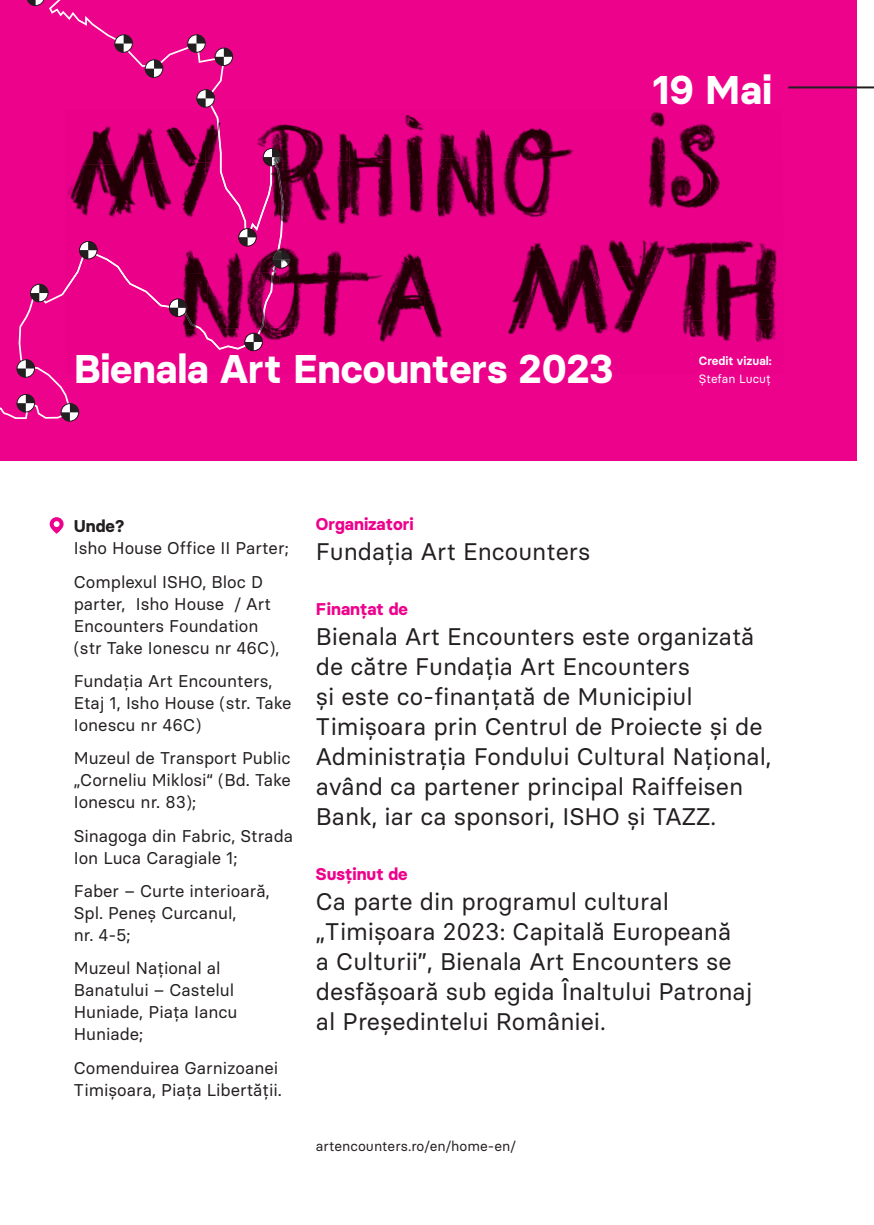
<style>
.page{position:relative;width:874px;height:1225px;background:#fff}
.page>*{position:absolute;margin:0;border:0;box-sizing:border-box;transform-origin:0 0}
.t1{font:700 40px "Basier Square";color:#fff}
.t2{font:24px/30px "Basier Circle";color:#231f20}
.t3{font:17px/22px "Basier Square";color:#231f20}
.t4{font:700 17px "Basier Circle";color:#ed028c}
.t5{font:700 17px "Basier Circle";color:#231f20}
.t6{font:14px "Basier Circle";color:#231f20}
.t7{font:600 12px "Basier Circle";color:#fff}
.t8{font:12px "Basier Circle";color:#fff}
</style>
<div class="page">
<div style="left:0;top:0;width:856px;height:460px;background:#ed028c"></div>
<svg style="left:0;top:0;width:234px;height:419px"></svg>
<svg style="left:26px;top:0;width:19px;height:6px"></svg>
<svg style="left:114px;top:34px;width:19px;height:19px"></svg>
<svg style="left:145px;top:59px;width:18px;height:19px"></svg>
<svg style="left:187px;top:34px;width:18px;height:19px"></svg>
<svg style="left:214px;top:48px;width:19px;height:18px"></svg>
<svg style="left:196px;top:89px;width:19px;height:19px"></svg>
<svg style="left:30px;top:284px;width:18px;height:18px"></svg>
<svg style="left:17px;top:359px;width:18px;height:19px"></svg>
<svg style="left:61px;top:403px;width:18px;height:18px"></svg>
<svg style="left:17px;top:394px;width:18px;height:18px"></svg>
<img style="left:65px;top:110px;width:139px;height:54px">
<img style="left:204px;top:110px;width:72px;height:52px">
<img style="left:276px;top:114px;width:144px;height:45px">
<img style="left:420px;top:111px;width:144px;height:48px">
<img style="left:564px;top:112px;width:144px;height:43px">
<img style="left:708px;top:125px;width:8px;height:26px">
<img style="left:65px;top:164px;width:68px;height:54px">
<img style="left:133px;top:162px;width:101px;height:56px">
<img style="left:281px;top:159px;width:140px;height:55px">
<img style="left:421px;top:158px;width:73px;height:60px">
<img style="left:493px;top:155px;width:75px;height:58px">
<img style="left:637px;top:154px;width:72px;height:55px">
<img style="left:709px;top:163px;width:68px;height:100px">
<img style="left:65px;top:218px;width:141px;height:54px">
<img style="left:206px;top:217px;width:44px;height:55px">
<img style="left:282px;top:214px;width:141px;height:57px">
<img style="left:494px;top:212px;width:72px;height:55px">
<img style="left:566px;top:209px;width:145px;height:57px">
<img style="left:65px;top:291px;width:71px;height:83px">
<img style="left:135px;top:272px;width:144px;height:58px">
<img style="left:279px;top:271px;width:72px;height:57px">
<img style="left:351px;top:270px;width:72px;height:53px">
<img style="left:423px;top:267px;width:144px;height:56px">
<img style="left:567px;top:266px;width:72px;height:57px">
<img style="left:639px;top:265px;width:72px;height:54px">
<img style="left:715px;top:263px;width:62px;height:56px">
<img style="left:136px;top:328px;width:144px;height:46px">
<img style="left:280px;top:323px;width:288px;height:20px">
<img style="left:568px;top:319px;width:208px;height:43px">
<img style="left:212px;top:110px;width:9px;height:60px">
<img style="left:220px;top:169px;width:8px;height:24px">
<img style="left:228px;top:168px;width:55px;height:61px">
<img style="left:65px;top:254px;width:55px;height:38px">
<img style="left:119px;top:268px;width:28px;height:23px">
<img style="left:251px;top:229px;width:31px;height:60px">
<img style="left:143px;top:291px;width:26px;height:17px">
<img style="left:185px;top:312px;width:46px;height:38px">
<img style="left:231px;top:289px;width:41px;height:61px">
<svg style="left:238px;top:228px;width:18px;height:18px"></svg>
<svg style="left:263px;top:148px;width:18px;height:21px"></svg>
<svg style="left:272px;top:250px;width:18px;height:18px"></svg>
<svg style="left:244px;top:333px;width:19px;height:18px"></svg>
<svg style="left:169px;top:298px;width:18px;height:19px"></svg>
<svg style="left:79px;top:241px;width:18px;height:18px"></svg>
<svg style="left:50px;top:517px;width:14px;height:17px"></svg>
<hr style="left:788px;top:86px;width:85px;height:2px;background:#231f20">
<h1 class="t1" style="left:652px;top:65px;width:121px">19 Mai</h1>
<h1 class="t1" style="left:74px;top:344px;width:541px">Bienala Art Encounters 2023</h1>
<p class="t7" style="left:698px;top:354px;width:74px">Credit vizual:</p>
<p class="t8" style="left:698px;top:371px;width:73px">Ștefan Lucuț</p>
<p class="t5" style="left:74px;top:515px;width:52px">Unde?</p>
<p class="t3" style="left:74px;top:531px;width:216px;line-height:33.4px">Isho House Office II Parter;<br>Complexul ISHO, Bloc D</p>
<p class="t3" style="left:74px;top:592px;width:207px">parter, Isho House / Art<br>Encounters Foundation (str Take Ionescu nr 46C),</p>
<p class="t3" style="left:74px;top:669px;width:219px">Fundația Art Encounters,<br>Etaj 1, Isho House (str. Take<br>Ionescu nr 46C)</p>
<p class="t3" style="left:74px;top:747px;width:218px;text-align:justify">Muzeul de Transport Public „Corneliu Miklosi“ (Bd. Take Ionescu nr. 83);</p>
<p class="t3" style="left:74px;top:824px;width:221px">Sinagoga din Fabric, Strada<br>Ion Luca Caragiale 1;</p>
<p class="t3" style="left:74px;top:879px;width:197px">Faber – Curte interioară,<br>Spl. Peneș Curcanul,<br>nr. 4-5;</p>
<p class="t3" style="left:74px;top:957px;width:165px">Muzeul Național al<br>Banatului – Castelul<br>Huniade, Piața Iancu<br>Huniade;</p>
<p class="t3" style="left:74px;top:1056px;width:209px">Comenduirea Garnizoanei<br>Timișoara, Piața Libertății.</p>
<p class="t4" style="left:316px;top:513px;width:99px">Organizatori</p>
<h2 class="t2" style="left:316px;top:536px;width:276px">Fundația Art Encounters</h2>
<p class="t4" style="left:316px;top:598px;width:93px">Finanțat de</p>
<p class="t2" style="left:316px;top:621px;width:457px">Bienala Art Encounters este organizată de către Fundația Art Encounters<br>și este co-finanțată de Municipiul Timișoara prin Centrul de Proiecte și de Administrația Fondului Cultural Național, având ca partener principal Raiffeisen Bank, iar ca sponsori, ISHO și TAZZ.</p>
<p class="t4" style="left:316px;top:863px;width:93px">Susținut de</p>
<h2 class="t2" style="left:316px;top:886px;width:437px">Ca parte din programul cultural „Timișoara 2023: Capitală Europeană<br>a Culturii”, Bienala Art Encounters se desfășoară sub egida Înaltului Patronaj al Președintelui României.</h2>
<p class="t6" style="left:316px;top:1137px;width:201px">artencounters.ro/en/home-en/</p>
</div>
